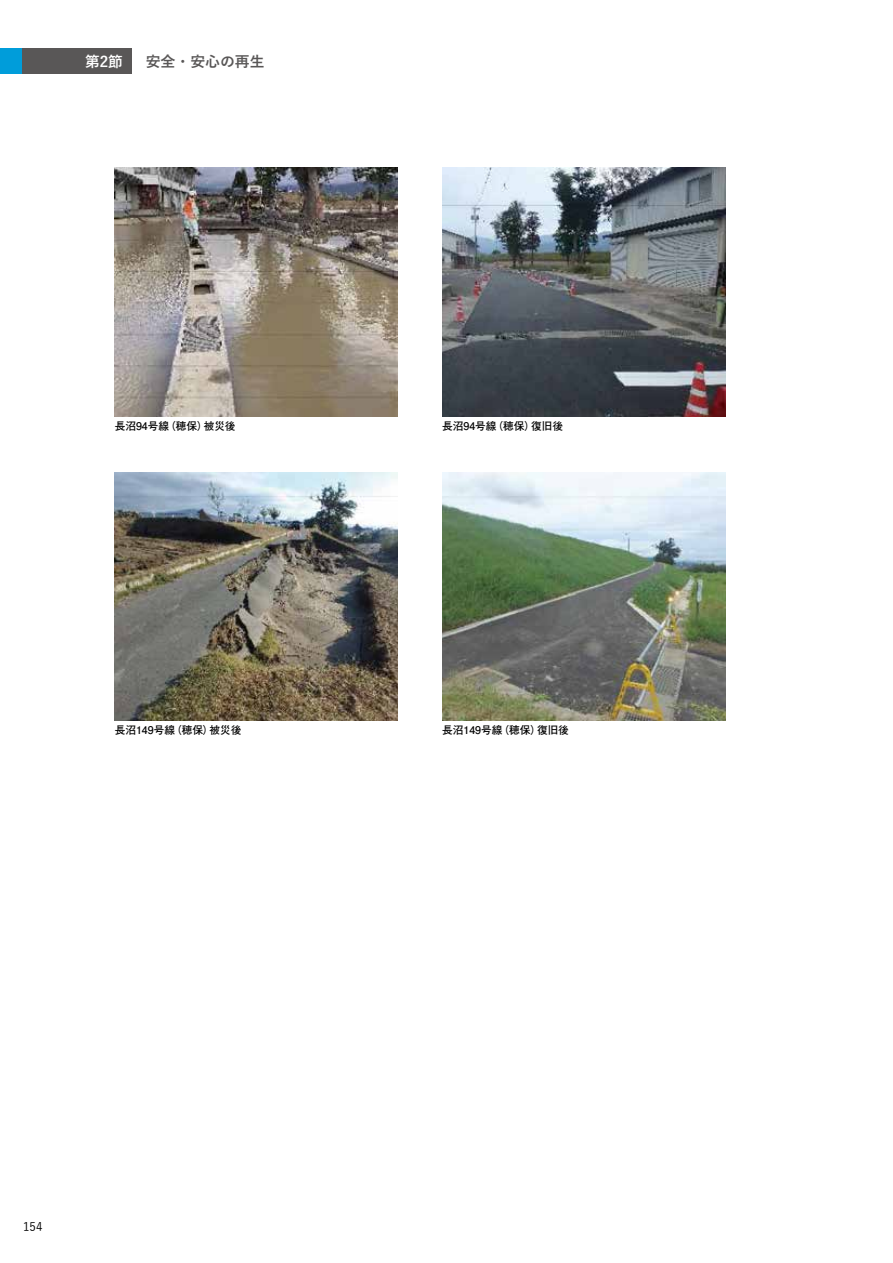
<style>
.page{position:relative;width:893px;height:1263px;background:#fff}
.page>*{position:absolute;margin:0;border:0;box-sizing:border-box;transform-origin:0 0}
.t1{font:700 14.85px "Yu Go";color:#595757}
.t2{font:700 14.85px "Yu Go";color:#fff}
.t3{font:500 11.7px "Yu Gothic";color:#000}
.t4{font:700 10.65px "Futo Go B101 Pro";color:#000}
</style>
<div class="page">
<img style="left:442px;top:472px;width:283px;height:249px">
<img style="left:115px;top:472px;width:283px;height:249px">
<img style="left:115px;top:168px;width:283px;height:248px">
<img style="left:442px;top:168px;width:283px;height:249px">
<div style="left:0;top:49px;width:132px;height:25px;background:#595757"></div>
<div style="left:0;top:49px;width:21px;height:25px;background:#009dda"></div>
<h1 class="t2" style="left:85px;top:53px;width:40px">第2節</h1>
<h1 class="t1" style="left:146px;top:54px;width:121px">安全・安心の再生</h1>
<p class="t4" style="left:115px;top:417px;width:122px">長沼94号線（穂保）被災後</p>
<p class="t4" style="left:442px;top:418px;width:122px">長沼94号線（穂保）復旧後</p>
<p class="t4" style="left:115px;top:722px;width:128px">長沼149号線（穂保）被災後</p>
<p class="t4" style="left:442px;top:722px;width:128px">長沼149号線（穂保）復旧後</p>
<p class="t3" style="left:23px;top:1215px;width:21px">154</p>
</div>
